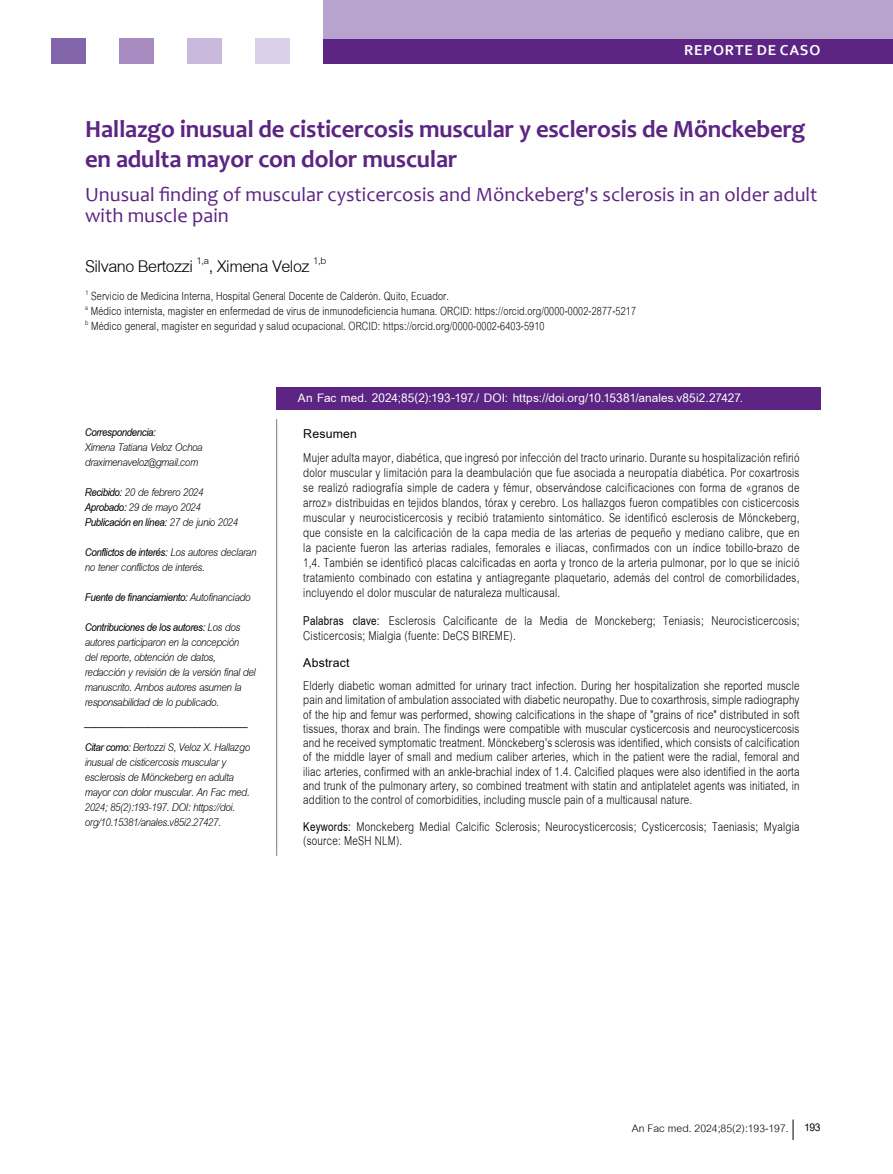
<style>
.page{position:relative;width:893px;height:1174px;background:#fff}
.page>*{position:absolute;margin:0;border:0;box-sizing:border-box;transform-origin:0 0}
.t1{font:700 24.75px/29.7px "Candara";letter-spacing:-.01em;color:#5c2483}
.t2{font:24.75px "Cordia UPC";letter-spacing:-.02em;color:#000}
.t3{font:20.25px/21px "Candara";color:#5c2483}
.t4{font:18.75px/15px "Cordia UPC";letter-spacing:.015em;color:#000;text-align:justify;scale:.8 1}
.t5{font:700 18.75px "Cordia UPC";letter-spacing:.01em;color:#000}
.t6{font:700 18px "Cordia UPC";letter-spacing:.005em;color:#fff}
.t7{font:17.25px/15px "Cordia UPC";letter-spacing:.01em;color:#000;scale:.8 1}
.t8{font:italic 16.5px/15px "Cordia UPC";letter-spacing:-.025em;color:#000;scale:.9 1}
.t9{font:italic 700 16.5px/30px "Cordia UPC";letter-spacing:-.025em;color:#000;scale:.9 1}
.t10{font:15.9px "Cordia UPC";color:#000}
.t11{font:700 15px "Corbel";letter-spacing:.05em;color:#fff}
.s1{font-weight:700}
.s2{font-weight:400}
.s3{font-size:15.75px}
.s4{font-weight:700;font-size:15.75px}
</style>
<div class="page">
<div style="left:51px;top:38px;width:34px;height:26px;background:#8164a9"></div>
<div style="left:255px;top:38px;width:34px;height:26px;background:#dbd0e9"></div>
<div style="left:187px;top:38px;width:34px;height:26px;background:#c9b9dc"></div>
<div style="left:119px;top:38px;width:34px;height:26px;background:#a78ac0"></div>
<div style="left:323px;top:38px;width:570px;height:26px;background:#5c2483"></div>
<div style="left:323px;top:0;width:570px;height:38px;background:#b8a2ce"></div>
<svg style="left:793px;top:1119px;width:1px;height:21px"></svg>
<div style="left:277px;top:387px;width:544px;height:23px;background:#5c2483"></div>
<hr style="left:276px;top:419px;width:1px;height:437px;background:#7c7b7b">
<p class="t11" style="left:684px;top:41px;width:138px">REPORTE DE CASO</p>
<h1 class="t1" style="left:85px;top:114px;width:722px">Hallazgo inusual de cisticercosis muscular y esclerosis de Mönckeberg en adulta mayor con dolor muscular</h1>
<p class="t3" style="left:85px;top:183px;width:734px">Unusual finding of muscular cysticercosis and Mönckeberg's sclerosis in an older adult with muscle pain</p>
<h1 class="t2" style="left:85px;top:250px;width:243px">Silvano Bertozzi <sup>1,a</sup>, Ximena Veloz <sup>1,b</sup></h1>
<p class="t7" style="left:85px;top:289px;width:690px"><sup>1</sup> Servicio de Medicina Interna, Hospital General Docente de Calderón. Quito, Ecuador.<br><sup>a</sup> Médico internista, magister en enfermedad de virus de inmunodeficiencia humana. ORCID: https://orcid.org/0000-0002-2877-5217 <sup>b</sup> Médico general, magíster en seguridad y salud ocupacional. ORCID: https://orcid.org/0000-0002-6403-5910</p>
<p class="t9" style="left:85px;top:418px;width:81px">Correspondencia:</p>
<p class="t8" style="left:85px;top:440px;width:133px">Ximena Tatiana Veloz Ochoa draximenaveloz@gmail.com</p>
<p class="t8" style="left:85px;top:485px;width:172px"><span class="s1">Recibido:</span> 20 de febrero 2024<br><span class="s1">Aprobado:</span> 29 de mayo 2024<br><span class="s1">Publicación en línea:</span> 27 de junio 2024</p>
<p class="t8" style="left:85px;top:545px;width:192px"><span class="s1">Conflictos de interés:</span> Los autores declaran no tener conflictos de interés.</p>
<p class="t9" style="left:85px;top:583px;width:186px">Fuente de financiamiento: <span class="s2">Autofinanciado<br></span>Contribuciones de los autores: <span class="s2">Los dos</span></p>
<p class="t8" style="left:85px;top:635px;width:191px">autores participaron en la concepción del reporte, obtención de datos, redacción y revisión de la versión final del manuscrito. Ambos autores asumen la responsabilidad de lo publicado.</p>
<p class="t9" style="left:85px;top:709px;width:185px;line-height:25.5px">_______________________________<br>Citar como: <span class="s2">Bertozzi S, Veloz X. Hallazgo</span></p>
<p class="t8" style="left:85px;top:755px;width:185px">inusual de cisticercosis muscular y esclerosis de Mönckeberg en adulta mayor con dolor muscular. An Fac med.<br>2024; 85(2):193-197. DOI: https://doi. org/10.15381/anales.v85i2.27427.</p>
<p class="t6" style="left:298px;top:387px;width:447px">An Fac med. 2024;85(2):193-197./ DOI: https://doi.org/10.15381/anales.v85i2.27427.</p>
<p class="t5" style="left:303px;top:422px;width:55px">Resumen</p>
<p class="t4" style="left:303px;top:450px;width:622px">Mujer adulta mayor, diabética, que ingresó por infección del tracto urinario. Durante su hospitalización refirió dolor muscular y limitación para la deambulación que fue asociada a neuropatía diabética. Por coxartrosis se realizó radiografía simple de cadera y fémur, observándose calcificaciones con forma de «granos de arroz» distribuidas en tejidos blandos, tórax y cerebro. Los hallazgos fueron compatibles con cisticercosis muscular y neurocisticercosis y recibió tratamiento sintomático. Se identificó esclerosis de Mönckeberg, que consiste en la calcificación de la capa media de las arterias de pequeño y mediano calibre, que en la paciente fueron las arterias radiales, femorales e iliacas, confirmados con un índice tobillo-brazo de 1,4. También se identificó placas calcificadas en aorta y tronco de la arteria pulmonar, por lo que se inició tratamiento combinado con estatina y antiagregante plaquetario, además del control de comorbilidades, incluyendo el dolor muscular de naturaleza multicausal.</p>
<p class="t4" style="left:303px;top:613px;width:622px"><span class="s1">Palabras clave:</span> Esclerosis Calcificante de la Media de Monckeberg; Teniasis; Neurocisticercosis;<br>Cisticercosis; Mialgia (fuente: DeCS BIREME).</p>
<p class="t5" style="left:303px;top:651px;width:48px">Abstract</p>
<p class="t4" style="left:303px;top:679px;width:622px;line-height:14.2px">Elderly diabetic woman admitted for urinary tract infection. During her hospitalization she reported muscle pain and limitation of ambulation associated with diabetic neuropathy. Due to coxarthrosis, simple radiography of the hip and femur was performed, showing calcifications in the shape of "grains of rice" distributed in soft tissues, thorax and brain. The findings were compatible with muscular cysticercosis and neurocysticercosis and he received symptomatic treatment. Mönckeberg's sclerosis was identified, which consists of calcification of the middle layer of small and medium caliber arteries, which in the patient were the radial, femoral and iliac arteries, confirmed with an ankle-brachial index of 1.4. Calcified plaques were also identified in the aorta and trunk of the pulmonary artery, so combined treatment with statin and antiplatelet agents was initiated, in addition to the control of comorbidities, including muscle pain of a multicausal nature.</p>
<p class="t4" style="left:303px;top:820px;width:622px;line-height:14.2px"><span class="s1">Keywords:</span> Monckeberg Medial Calcific Sclerosis; Neurocysticercosis; Cysticercosis; Taeniasis; Myalgia (source: MeSH NLM).</p>
<p class="t10" style="left:632px;top:1117px;width:190px">An Fac med. 2024;85(2)<span class="s3">:193-197.</span> <span class="s4">193</span></p>
</div>
